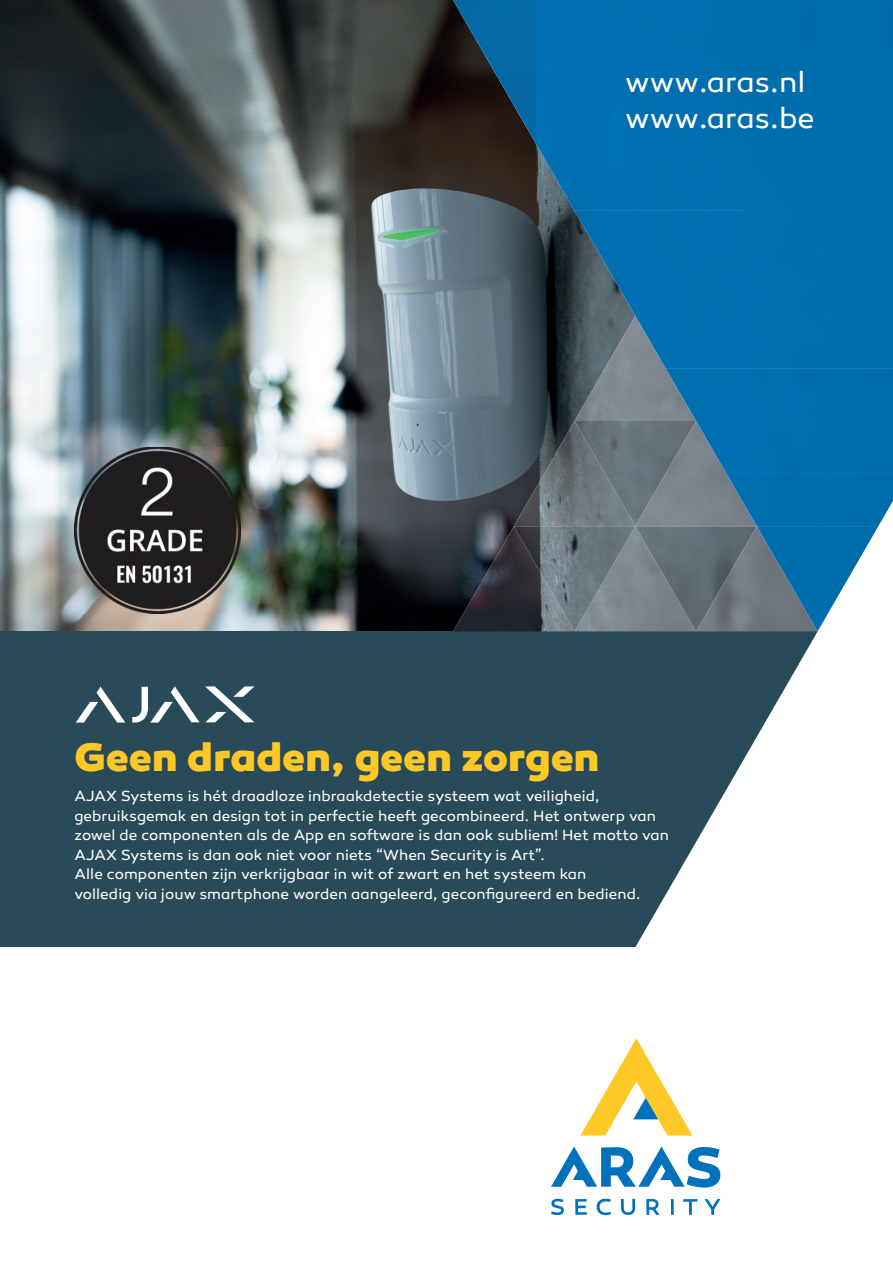
<style>
.page{position:relative;width:893px;height:1263px;background:#fff}
.page>*{position:absolute;margin:0;border:0;box-sizing:border-box;transform-origin:0 0}
.t1{font:800 40.5px "Canaro";letter-spacing:.005em;color:#fec827}
.t2{font:29.85px/35.8px "Canaro";letter-spacing:.005em;color:#fff}
.t3{font:15px/19.5px "Canaro";letter-spacing:.005em;color:#fff}
</style>
<div class="page">
<img style="left:0;top:0;width:605px;height:631px">
<div style="left:0;top:631px;width:818px;height:316px;background:#294a59"></div>
<svg style="left:453px;top:501px;width:426px;height:715px"></svg>
<svg style="left:575px;top:1199px;width:12px;height:16px"></svg>
<svg style="left:551px;top:1198px;width:13px;height:17px"></svg>
<svg style="left:621px;top:1199px;width:14px;height:16px"></svg>
<svg style="left:597px;top:1198px;width:14px;height:17px"></svg>
<svg style="left:705px;top:1199px;width:15px;height:16px"></svg>
<svg style="left:683px;top:1199px;width:14px;height:16px"></svg>
<hr style="left:671px;top:1199px;width:3px;height:16px;background:#0072bc">
<svg style="left:646px;top:1199px;width:13px;height:16px"></svg>
<svg style="left:551px;top:1146px;width:169px;height:42px"></svg>
<svg style="left:580px;top:1038px;width:112px;height:97px"></svg>
<img style="left:453px;top:526px;width:61px;height:105px">
<img style="left:514px;top:421px;width:61px;height:105px">
<img style="left:575px;top:316px;width:121px;height:210px">
<img style="left:514px;top:526px;width:364px;height:105px">
<img style="left:575px;top:421px;width:121px;height:1px">
<img style="left:453px;top:0;width:293px;height:105px">
<div style="left:746px;top:0;width:147px;height:210px;background:#006dad"></div>
<img style="left:513px;top:105px;width:233px;height:106px">
<div style="left:574px;top:210px;width:319px;height:53px;background:#006eaf"></div>
<img style="left:605px;top:263px;width:288px;height:106px">
<img style="left:666px;top:368px;width:227px;height:106px">
<div style="left:757px;top:474px;width:136px;height:52px;background:#006cad"></div>
<img style="left:635px;top:316px;width:61px;height:105px">
<img style="left:757px;top:526px;width:61px;height:105px">
<img style="left:696px;top:421px;width:61px;height:105px">
<svg style="left:76px;top:686px;width:178px;height:37px"></svg>
<img style="left:74px;top:447px;width:166px;height:166px">
<h2 class="t2" style="left:625px;top:64px;width:191px">www.aras.nl www.aras.be</h2>
<h1 class="t1" style="left:74px;top:731px;width:526px">Geen draden, geen zorgen</h1>
<p class="t3" style="left:74px;top:786px;width:596px">AJAX Systems is hét draadloze inbraakdetectie systeem wat veiligheid, gebruiksgemak en design tot in perfectie heeft gecombineerd. Het ontwerp van zowel de componenten als de App en software is dan ook subliem! Het motto van AJAX Systems is dan ook niet voor niets “When Security is Art”.<br>Alle componenten zijn verkrijgbaar in wit of zwart en het systeem kan<br>volledig via jouw smartphone worden aangeleerd, geconfigureerd en bediend.</p>
</div>
